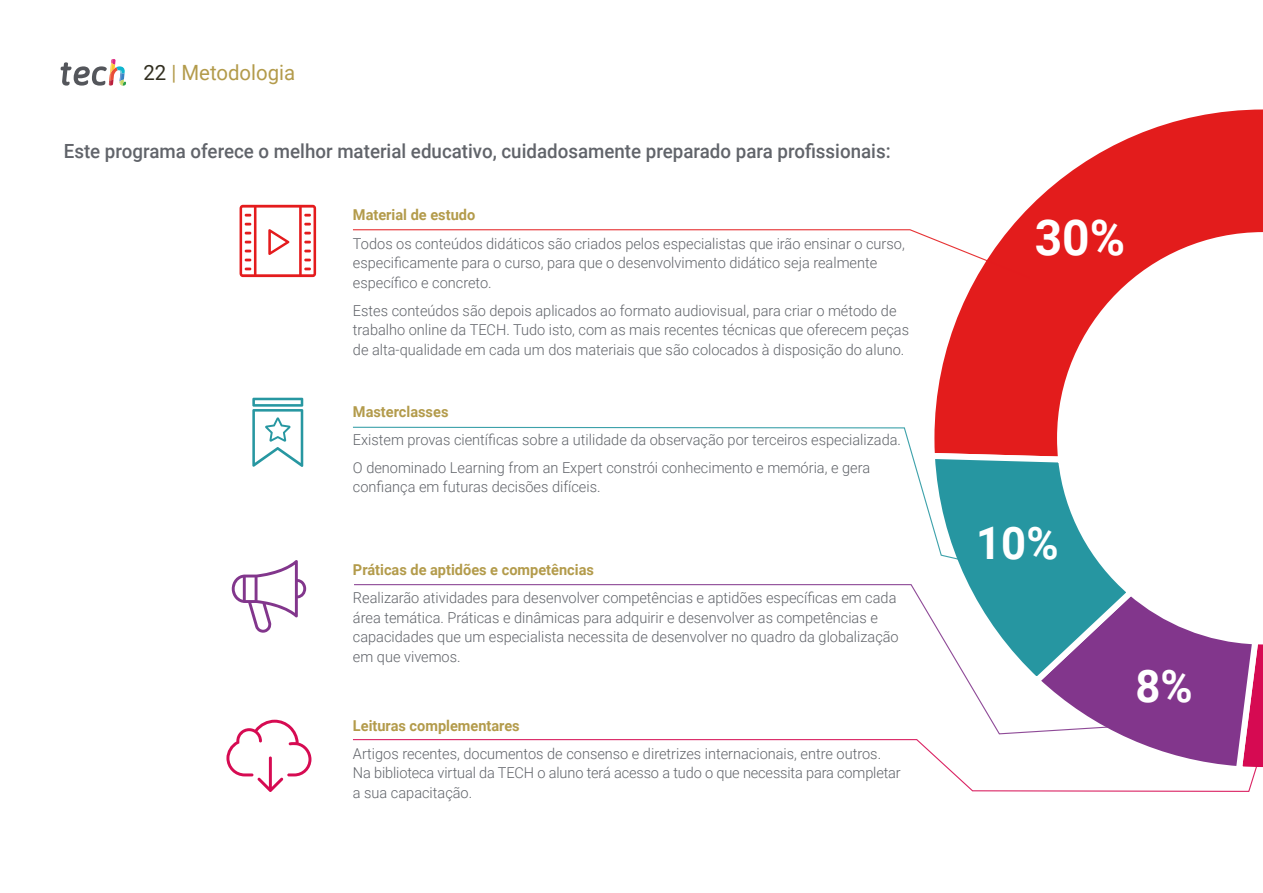
<style>
.page{position:relative;width:1263px;height:893px;background:#fff}
.page>*{position:absolute;margin:0;border:0;box-sizing:border-box;transform-origin:0 0}
.t1{font:700 49.5px "Roboto";color:#fff}
.t2{font:700 45px "Roboto";color:#fff}
.t3{font:21px "Roboto";color:#b39b4b}
.t4{font:500 19.5px "Roboto";color:#61646a;scale:.96 1}
.t5{font:300 15px/19.5px "Roboto";color:#61646a}
.t6{font:700 15px "Roboto";color:#b39b4b}
.s1{color:#312e20}
</style>
<div class="page">
<svg style="left:934px;top:109px;width:329px;height:341px"></svg>
<svg style="left:1121px;top:610px;width:142px;height:157px"></svg>
<svg style="left:959px;top:450px;width:158px;height:133px"></svg>
<svg style="left:353px;top:229px;width:678px;height:50px"></svg>
<svg style="left:353px;top:426px;width:618px;height:137px"></svg>
<svg style="left:354px;top:583px;width:796px;height:152px"></svg>
<svg style="left:353px;top:738px;width:908px;height:54px"></svg>
<svg style="left:240px;top:205px;width:76px;height:72px"></svg>
<svg style="left:226px;top:720px;width:85px;height:72px"></svg>
<svg style="left:252px;top:398px;width:51px;height:69px"></svg>
<svg style="left:61px;top:59px;width:65px;height:27px"></svg>
<svg style="left:232px;top:560px;width:74px;height:73px"></svg>
<h3 class="t3" style="left:144px;top:57px;width:153px"><span class="s1">22</span> | Metodologia</h3>
<h3 class="t4" style="left:64px;top:137px;width:863px">Este programa oferece o melhor material educativo, cuidadosamente preparado para profissionais:</h3>
<p class="t6" style="left:353px;top:205px;width:124px">Material de estudo</p>
<p class="t5" style="left:353px;top:233px;width:553px">Todos os conteúdos didáticos são criados pelos especialistas que irão ensinar o curso, especificamente para o curso, para que o desenvolvimento didático seja realmente específico e concreto.</p>
<p class="t5" style="left:353px;top:300px;width:558px">Estes conteúdos são depois aplicados ao formato audiovisual, para criar o método de trabalho online da TECH. Tudo isto, com as mais recentes técnicas que oferecem peças de alta-qualidade em cada um dos materiais que são colocados à disposição do aluno.</p>
<p class="t6" style="left:353px;top:401px;width:97px">Masterclasses</p>
<p class="t5" style="left:353px;top:425px;width:550px;line-height:28px">Existem provas científicas sobre a utilidade da observação por terceiros especializada.<br>O denominado Learning from an Expert constrói conhecimento e memória, e gera</p>
<p class="t5" style="left:353px;top:477px;width:249px">confiança em futuras decisões difíceis.</p>
<p class="t6" style="left:353px;top:559px;width:242px">Práticas de aptidões e competências</p>
<p class="t5" style="left:353px;top:587px;width:547px">Realizarão atividades para desenvolver competências e aptidões específicas em cada área temática. Práticas e dinâmicas para adquirir e desenvolver as competências e capacidades que um especialista necessita de desenvolver no quadro da globalização em que vivemos.</p>
<p class="t6" style="left:353px;top:715px;width:168px">Leituras complementares</p>
<p class="t5" style="left:353px;top:743px;width:549px">Artigos recentes, documentos de consenso e diretrizes internacionais, entre outros.<br>Na biblioteca virtual da TECH o aluno terá acesso a tudo o que necessita para completar a sua capacitação.</p>
<h1 class="t1" style="left:1035px;top:202px;width:92px">30%</h1>
<h2 class="t2" style="left:976px;top:512px;width:84px">10%</h2>
<h2 class="t2" style="left:1135px;top:654px;width:59px">8%</h2>
</div>
